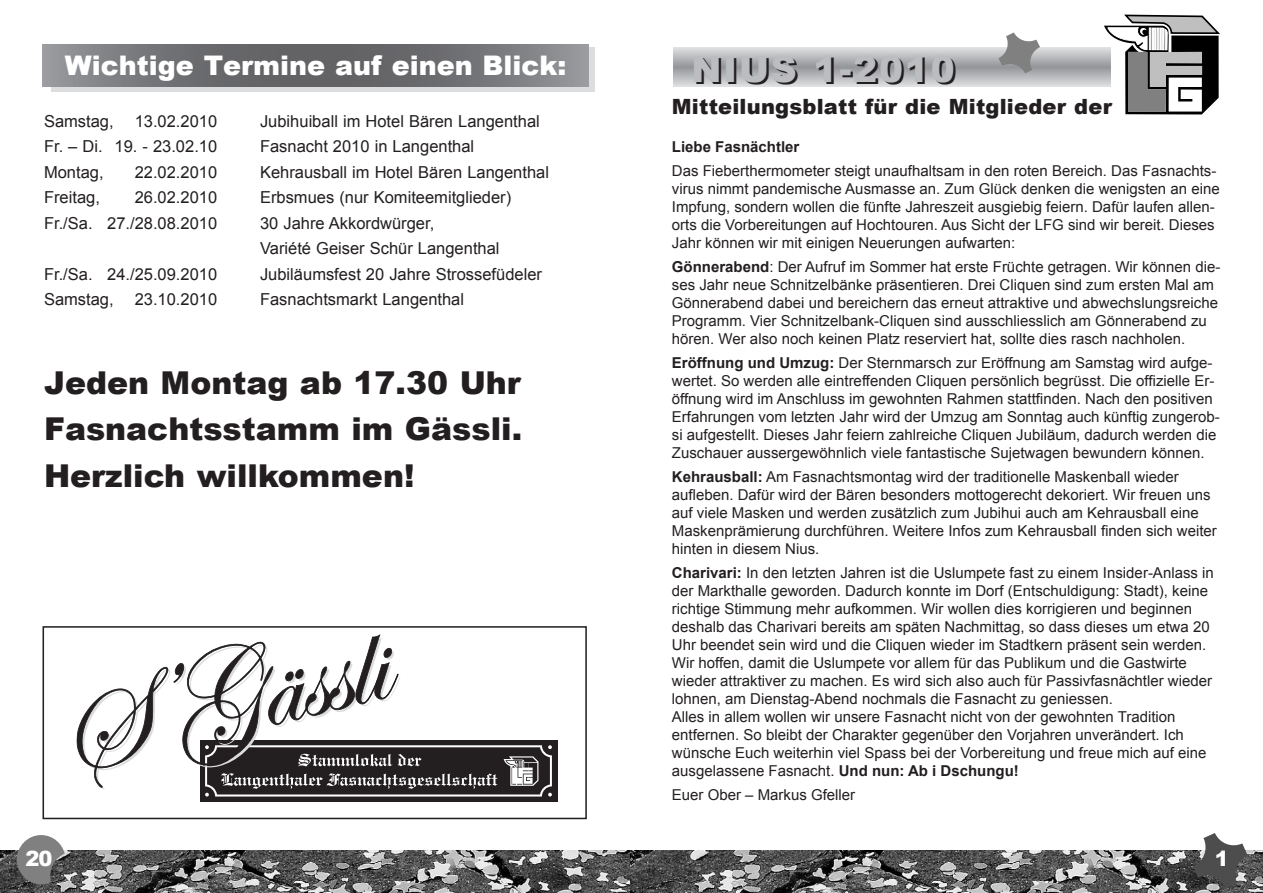
<style>
.page{position:relative;width:1263px;height:893px;background:#fff}
.page>*{position:absolute;margin:0;border:0;box-sizing:border-box;transform-origin:0 0}
.t1{font:900 36px "Arial";letter-spacing:.05em;color:#231f20}
.t2{font:900 31.5px/46.5px "Arial";color:#231f20;text-align:justify}
.t3{font:900 27px "Arial";color:#fff}
.t4{font:900 21px "Arial";letter-spacing:.01em;color:#231f20}
.t5{font:900 21px "Arial";color:#fff}
.t6{font:16.5px/25.5px "Arial";color:#231f20}
.t7{font:15px/18px "Arial";color:#231f20}
.t8{font:700 15px "Arial";color:#231f20}
.s1{font-weight:700}
</style>
<div class="page">
<img style="left:0;top:850px;width:1263px;height:43px">
<svg style="left:1104px;top:14px;width:116px;height:100px"></svg>
<div style="left:51px;top:47px;width:543px;height:45px;background:linear-gradient(to right,#dcdddf,#dcdddf)"></div>
<svg style="left:43px;top:44px;width:546px;height:42px;background:#737477"></svg>
<svg style="left:673px;top:47px;width:437px;height:40px;background:#babcbe"></svg>
<svg style="left:1193px;top:833px;width:54px;height:55px"></svg>
<svg style="left:17px;top:835px;width:48px;height:49px;background:#838383"></svg>
<svg style="left:998px;top:32px;width:42px;height:41px"></svg>
<svg style="left:200px;top:740px;width:357px;height:62px;background:#332f30"></svg>
<div style="left:43px;top:626px;width:544px;height:193px;border:2px solid #231f20"></div>
<svg style="left:76px;top:634px;width:476px;height:162px"></svg>
<h3 class="t3" style="left:65px;top:46px;width:503px">Wichtige Termine auf einen Blick:</h3>
<h1 class="t1" style="left:694px;top:45px;width:265px">NIUS 1-2010</h1>
<p class="t6" style="left:44px;top:108px;width:71px">Samstag,</p>
<p class="t6" style="left:135px;top:108px;width:84px">13.02.2010</p>
<p class="t6" style="left:260px;top:108px;width:281px">Jubihuiball im Hotel Bären Langenthal</p>
<p class="t6" style="left:44px;top:134px;width:175px">Fr. – Di. 19. - 23.02.10</p>
<p class="t6" style="left:260px;top:134px;width:216px">Fasnacht 2010 in Langenthal</p>
<p class="t6" style="left:44px;top:159px;width:61px">Montag,</p>
<p class="t6" style="left:135px;top:159px;width:84px">22.02.2010</p>
<p class="t6" style="left:260px;top:159px;width:290px">Kehrausball im Hotel Bären Langenthal</p>
<p class="t6" style="left:44px;top:185px;width:57px">Freitag,</p>
<p class="t6" style="left:135px;top:185px;width:84px">26.02.2010</p>
<p class="t6" style="left:260px;top:185px;width:253px">Erbsmues (nur Komiteemitglieder)</p>
<p class="t6" style="left:44px;top:210px;width:175px">Fr./Sa. 27./28.08.2010</p>
<p class="t6" style="left:260px;top:210px;width:241px">30 Jahre Akkordwürger,<br>Variété Geiser Schür Langenthal</p>
<p class="t6" style="left:44px;top:261px;width:175px">Fr./Sa. 24./25.09.2010</p>
<p class="t6" style="left:260px;top:261px;width:284px">Jubiläumsfest 20 Jahre Strossefüdeler</p>
<p class="t6" style="left:44px;top:287px;width:71px">Samstag,</p>
<p class="t6" style="left:135px;top:287px;width:84px">23.10.2010</p>
<p class="t6" style="left:260px;top:287px;width:206px">Fasnachtsmarkt Langenthal</p>
<h2 class="t2" style="left:44px;top:358px;width:480px">Jeden Montag ab 17.30 Uhr Fasnachtsstamm im Gässli.<br>Herzlich willkommen!</h2>
<h3 class="t4" style="left:672px;top:91px;width:442px">Mitteilungsblatt für die Mitglieder der</h3>
<p class="t8" style="left:672px;top:137px;width:129px">Liebe Fasnächtler</p>
<p class="t7" style="left:672px;top:162px;width:549px">Das Fieberthermometer steigt unaufhaltsam in den roten Bereich. Das Fasnachts&shy;virus nimmt pandemische Ausmasse an. Zum Glück denken die wenigsten an eine Impfung, sondern wollen die fünfte Jahreszeit ausgiebig feiern. Dafür laufen allen&shy;orts die Vorbereitungen auf Hochtouren. Aus Sicht der LFG sind wir bereit. Dieses Jahr können wir mit einigen Neuerungen aufwarten:</p>
<p class="t7" style="left:672px;top:258px;width:550px"><span class="s1">Gönnerabend</span>: Der Aufruf im Sommer hat erste Früchte getragen. Wir können die&shy;ses Jahr neue Schnitzelbänke präsentieren. Drei Cliquen sind zum ersten Mal am Gönnerabend dabei und bereichern das erneut attraktive und abwechslungsreiche Programm. Vier Schnitzelbank-Cliquen sind ausschliesslich am Gönnerabend zu hören. Wer also noch keinen Platz reserviert hat, sollte dies rasch nachholen.</p>
<p class="t7" style="left:672px;top:354px;width:549px"><span class="s1">Eröffnung und Umzug:</span> Der Sternmarsch zur Eröffnung am Samstag wird aufge&shy;wertet. So werden alle eintreffenden Cliquen persönlich begrüsst. Die offizielle Er&shy;öffnung wird im Anschluss im gewohnten Rahmen stattfinden. Nach den positiven Erfahrungen vom letzten Jahr wird der Umzug am Sonntag auch künftig zungerob&shy;si aufgestellt. Dieses Jahr feiern zahlreiche Cliquen Jubiläum, dadurch werden die Zuschauer aussergewöhnlich viele fantastische Sujetwagen bewundern können.</p>
<p class="t7" style="left:672px;top:468px;width:546px"><span class="s1">Kehrausball:</span> Am Fasnachtsmontag wird der traditionelle Maskenball wieder aufleben. Dafür wird der Bären besonders mottogerecht dekoriert. Wir freuen uns auf viele Masken und werden zusätzlich zum Jubihui auch am Kehrausball eine Maskenprämierung durchführen. Weitere Infos zum Kehrausball finden sich weiter hinten in diesem Nius.</p>
<p class="t7" style="left:672px;top:564px;width:543px"><span class="s1">Charivari:</span> In den letzten Jahren ist die Uslumpete fast zu einem Insider-Anlass in der Markthalle geworden. Dadurch konnte im Dorf (Entschuldigung: Stadt), keine richtige Stimmung mehr aufkommen. Wir wollen dies korrigieren und beginnen deshalb das Charivari bereits am späten Nachmittag, so dass dieses um etwa 20<br>Uhr beendet sein wird und die Cliquen wieder im Stadtkern präsent sein werden.<br>Wir hoffen, damit die Uslumpete vor allem für das Publikum und die Gastwirte wieder attraktiver zu machen. Es wird sich also auch für Passivfasnächtler wieder lohnen, am Dienstag-Abend nochmals die Fasnacht zu geniessen.<br>Alles in allem wollen wir unsere Fasnacht nicht von der gewohnten Tradition entfernen. So bleibt der Charakter gegenüber den Vorjahren unverändert. Ich wünsche Euch weiterhin viel Spass bei der Vorbereitung und freue mich auf eine ausgelassene Fasnacht. <span class="s1">Und nun: Ab i Dschungu!</span></p>
<p class="t7" style="left:672px;top:786px;width:185px">Euer Ober – Markus Gfeller</p>
<h3 class="t5" style="left:26px;top:843px;width:28px">20</h3>
<h3 class="t5" style="left:1215px;top:843px;width:16px">1</h3>
</div>
